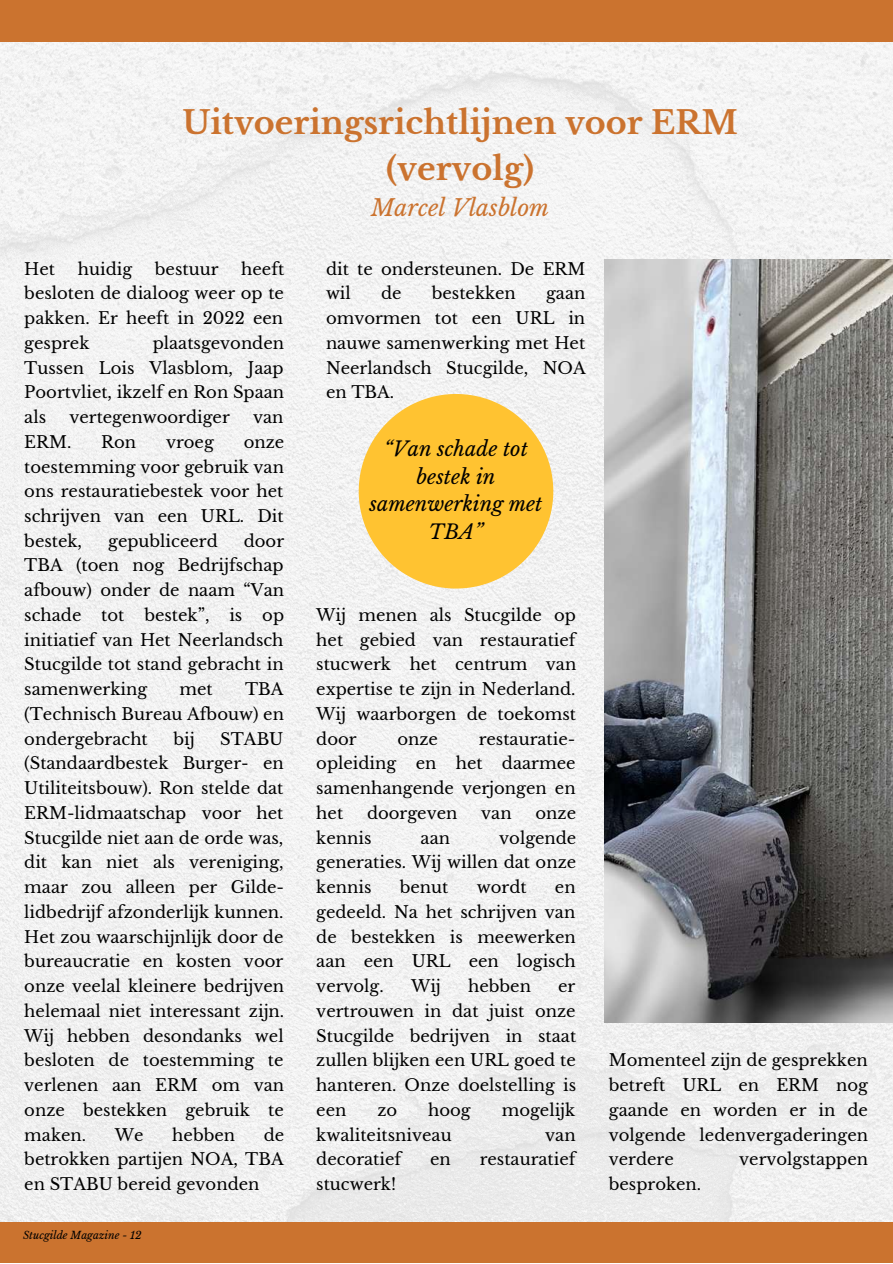
<style>
.page{position:relative;width:893px;height:1264px;background:#fff}
.page>*{position:absolute;margin:0;border:0;box-sizing:border-box;transform-origin:0 0}
.t1{font:700 31.8px/46px "Libre Baskerville";color:#cb732f;text-align:center}
.t2{font:italic 22.8px "Libre Baskerville";color:#cb732f}
.t3{font:italic 19.95px/27.5px "Libre Baskerville";color:#000;text-align:center}
.t4{font:16.35px/24.8px "Libre Baskerville";color:#000;text-align:justify}
.t5{font:italic 10.5px "Libre Baskerville";color:#000}
</style>
<div class="page">
<img style="left:0;top:41px;width:892px;height:1181px">
<div style="left:0;top:1222px;width:892px;height:40px;background:#cb732f"></div>
<div style="left:0;top:0;width:892px;height:41px;background:#cb732f"></div>
<svg style="left:359px;top:394px;width:194px;height:194px;background:#fccc59"></svg>
<img style="left:604px;top:259px;width:288px;height:763px">
<h1 class="t1" style="left:182px;top:99px;width:557px">Uitvoeringsrichtlijnen voor ERM (vervolg)</h1>
<h2 class="t2" style="left:371px;top:194px;width:179px">Marcel Vlasblom</h2>
<p class="t4" style="left:24px;top:256px;width:261px;text-indent:217px">heeft besloten de dialoog weer op te pakken. Er heeft in 2022 een gesprek</p>
<p class="t4" style="left:24px;top:256px;width:32px">Het</p>
<p class="t4" style="left:78px;top:256px;width:56px">huidig</p>
<p class="t4" style="left:155px;top:256px;width:65px">bestuur</p>
<p class="t4" style="left:24px;top:331px;width:261px;text-indent:128px">plaatsgevonden Tussen Lois Vlasblom, Jaap Poortvliet, ikzelf en Ron Spaan als</p>
<p class="t4" style="left:69px;top:405px;width:162px">vertegenwoordiger</p>
<p class="t4" style="left:253px;top:405px;width:32px">van</p>
<p class="t4" style="left:24px;top:429px;width:49px">ERM.</p>
<p class="t4" style="left:101px;top:429px;width:36px">Ron</p>
<p class="t4" style="left:166px;top:429px;width:49px">vroeg</p>
<p class="t4" style="left:24px;top:429px;width:261px;text-indent:219px">onze toestemming voor gebruik van ons restauratiebestek voor het schrijven van een URL. Dit bestek,</p>
<p class="t4" style="left:24px;top:528px;width:261px;text-indent:219px">door TBA (toen nog Bedrijfschap afbouw) onder de naam “Van schade tot bestek”, is op initiatief van Het Neerlandsch Stucgilde tot stand gebracht in samenwerking</p>
<p class="t4" style="left:108px;top:528px;width:111px">gepubliceerd</p>
<p class="t4" style="left:24px;top:677px;width:261px;text-indent:221px">TBA (Technisch Bureau Afbouw) en ondergebracht</p>
<p class="t4" style="left:179px;top:677px;width:35px">met</p>
<p class="t4" style="left:173px;top:726px;width:23px">bij</p>
<p class="t4" style="left:24px;top:726px;width:261px;text-indent:196px">STABU (Standaardbestek Burger- en Utiliteitsbouw). Ron stelde dat ERM-lidmaatschap voor het Stucgilde niet aan de orde was, dit kan niet als vereniging, maar zou alleen per Gilde&shy;lidbedrijf afzonderlijk kunnen.<br>Het zou waarschijnlijk door de bureaucratie en kosten voor onze veelal kleinere bedrijven helemaal niet interessant zijn.<br>Wij hebben desondanks wel besloten de toestemming te verlenen aan ERM om van onze bestekken gebruik te maken.</p>
<p class="t4" style="left:24px;top:1122px;width:261px;text-indent:239px">de betrokken partijen NOA, TBA en STABU bereid gevonden</p>
<p class="t4" style="left:115px;top:1122px;width:30px">We</p>
<p class="t4" style="left:172px;top:1122px;width:64px">hebben</p>
<p class="t5" style="left:23px;top:1228px;width:120px">Stucgilde Magazine - 12</p>
<p class="t4" style="left:326px;top:256px;width:261px">dit te ondersteunen. De ERM wil</p>
<p class="t4" style="left:381px;top:281px;width:22px">de</p>
<p class="t4" style="left:432px;top:281px;width:86px">bestekken</p>
<p class="t4" style="left:326px;top:281px;width:261px;text-indent:220px">gaan omvormen tot een URL in nauwe samenwerking met Het Neerlandsch Stucgilde, NOA en TBA.</p>
<p class="t3" style="left:369px;top:435px;width:174px">“Van schade tot bestek in samenwerking met<br>TBA”</p>
<p class="t4" style="left:316px;top:603px;width:261px">Wij menen als Stucgilde op het gebied van restauratief stucwerk het centrum van expertise te zijn in Nederland.<br>Wij waarborgen de toekomst door</p>
<p class="t4" style="left:316px;top:726px;width:261px;text-indent:162px">restauratie&shy;opleiding en het daarmee samenhangende verjongen en het</p>
<p class="t4" style="left:397px;top:726px;width:42px">onze</p>
<p class="t4" style="left:367px;top:800px;width:92px">doorgeven</p>
<p class="t4" style="left:481px;top:800px;width:32px">van</p>
<p class="t4" style="left:535px;top:800px;width:42px">onze</p>
<p class="t4" style="left:316px;top:825px;width:57px">kennis</p>
<p class="t4" style="left:420px;top:825px;width:31px">aan</p>
<p class="t4" style="left:316px;top:825px;width:261px;text-indent:183px">volgende generaties. Wij willen dat onze kennis</p>
<p class="t4" style="left:400px;top:875px;width:50px">benut</p>
<p class="t4" style="left:477px;top:875px;width:51px">wordt</p>
<p class="t4" style="left:316px;top:875px;width:261px;text-indent:239px">en gedeeld. Na het schrijven van de bestekken is meewerken aan een URL een logisch vervolg.</p>
<p class="t4" style="left:411px;top:973px;width:31px">Wij</p>
<p class="t4" style="left:468px;top:973px;width:64px">hebben</p>
<p class="t4" style="left:316px;top:973px;width:261px;text-indent:242px">er vertrouwen in dat juist onze Stucgilde bedrijven in staat zullen blijken een URL goed te hanteren. Onze doelstelling is een</p>
<p class="t4" style="left:377px;top:1097px;width:21px">zo</p>
<p class="t4" style="left:428px;top:1097px;width:44px">hoog</p>
<p class="t4" style="left:501px;top:1097px;width:75px">mogelijk</p>
<p class="t4" style="left:316px;top:1122px;width:137px">kwaliteitsniveau</p>
<p class="t4" style="left:545px;top:1122px;width:32px">van</p>
<p class="t4" style="left:316px;top:1147px;width:86px">decoratief</p>
<p class="t4" style="left:430px;top:1147px;width:22px">en</p>
<p class="t4" style="left:479px;top:1147px;width:97px">restauratief</p>
<p class="t4" style="left:316px;top:1171px;width:81px">stucwerk!</p>
<p class="t4" style="left:608px;top:1048px;width:261px">Momenteel zijn de gesprekken betreft URL en ERM nog gaande en worden er in de volgende ledenvergaderingen verdere</p>
<p class="t4" style="left:739px;top:1147px;width:130px">vervolgstappen</p>
<p class="t4" style="left:608px;top:1171px;width:94px">besproken.</p>
</div>
